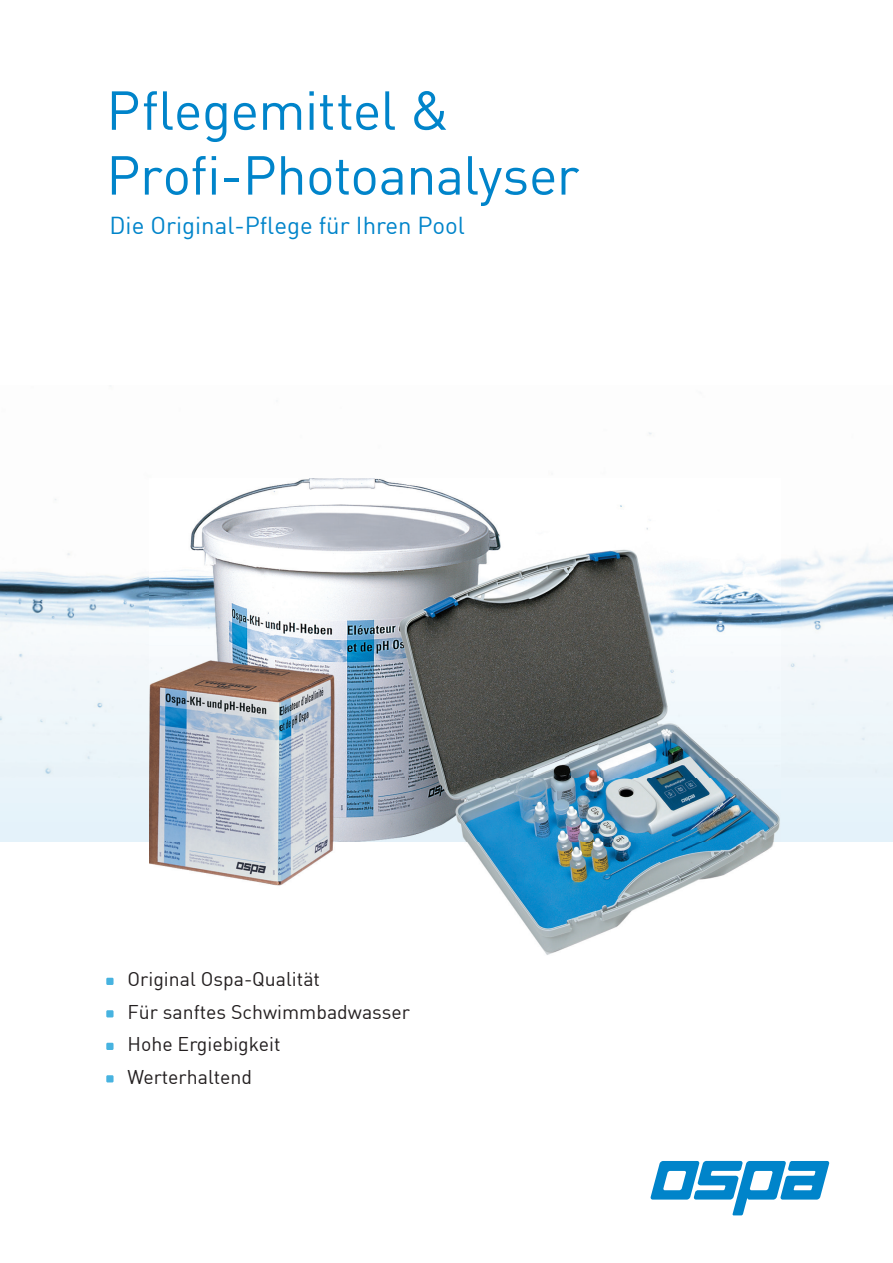
<style>
.page{position:relative;width:893px;height:1263px;background:#fff}
.page>*{position:absolute;margin:0;border:0;box-sizing:border-box;transform-origin:0 0}
.t1{font:54px/64.8px "DIN";letter-spacing:-.015em;color:#0084ca}
.t2{font:24px "DIN";color:#0084ca}
.t3{font:19.5px/32.5px "DIN";color:#231f20}
</style>
<div class="page">
<div style="left:106px;top:978px;width:8px;height:7px;background:#47b3e0"></div>
<div style="left:106px;top:1010px;width:8px;height:7px;background:#47b3e0"></div>
<div style="left:106px;top:1043px;width:8px;height:7px;background:#47b3e0"></div>
<div style="left:106px;top:1075px;width:8px;height:7px;background:#47b3e0"></div>
<svg style="left:650px;top:1161px;width:179px;height:54px"></svg>
<div style="left:0;top:778px;width:893px;height:64px;background:#e6f3fa"></div>
<img style="left:0;top:499px;width:149px;height:279px">
<img style="left:780px;top:548px;width:113px;height:230px">
<img style="left:149px;top:478px;width:631px;height:477px">
<h1 class="t1" style="left:106px;top:77px;width:475px">Pflegemittel &amp;<br>Profi-Photoanalyser</h1>
<p class="t2" style="left:109px;top:210px;width:357px">Die Original-Pflege für Ihren Pool</p>
<p class="t3" style="left:128px;top:963px;width:284px">Original Ospa-Qualität<br>Für sanftes Schwimmbadwasser<br>Hohe Ergiebigkeit<br>Werterhaltend</p>
</div>
